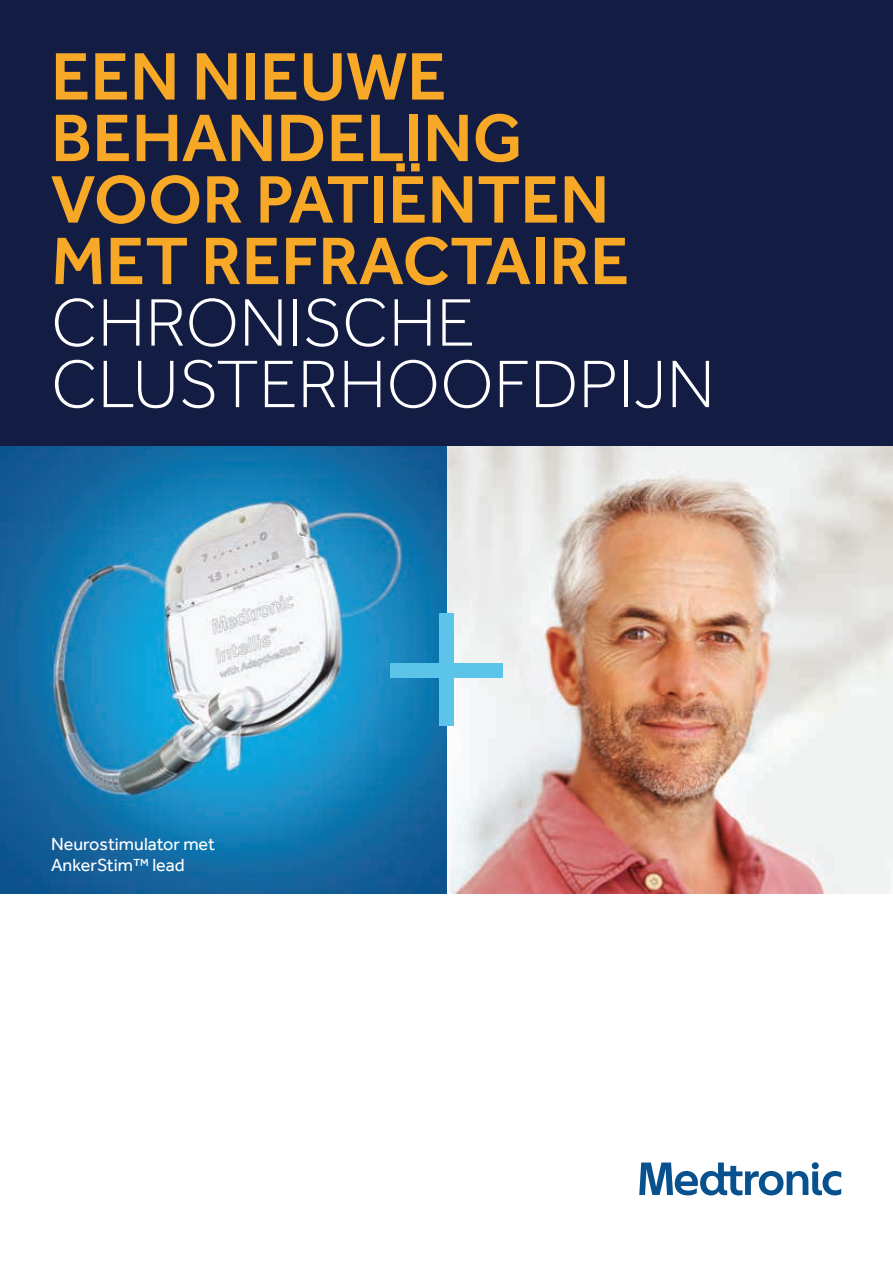
<style>
.page{position:relative;width:893px;height:1263px;background:#fff}
.page>*{position:absolute;margin:0;border:0;box-sizing:border-box;transform-origin:0 0}
.t1{font:500 69.45px/61.5px "Effra";color:#f6a826}
.t2{font:300 69.45px/61.5px "Effra";color:#fff}
.t3{font:18px/21px "Effra";color:#fff}
</style>
<div class="page">
<div style="left:0;top:0;width:893px;height:521px;background:#131c42"></div>
<img style="left:0;top:446px;width:893px;height:447px">
<div style="left:390px;top:664px;width:113px;height:14px;background:#5cc4e8"></div>
<div style="left:439px;top:614px;width:15px;height:112px;background:#5cc4e8"></div>
<svg style="left:639px;top:1162px;width:202px;height:33px"></svg>
<p class="t1" style="left:51px;top:45px;width:580px">EEN NIEUWE<br>BEHANDELING<br>VOOR PATIËNTEN<br>MET REFRACTAIRE</p>
<p class="t2" style="left:51px;top:291px;width:665px">CHRONISCHE<br>CLUSTERHOOFDPIJN</p>
<p class="t3" style="left:51px;top:833px;width:166px">Neurostimulator met<br>AnkerStim™ lead</p>
</div>
